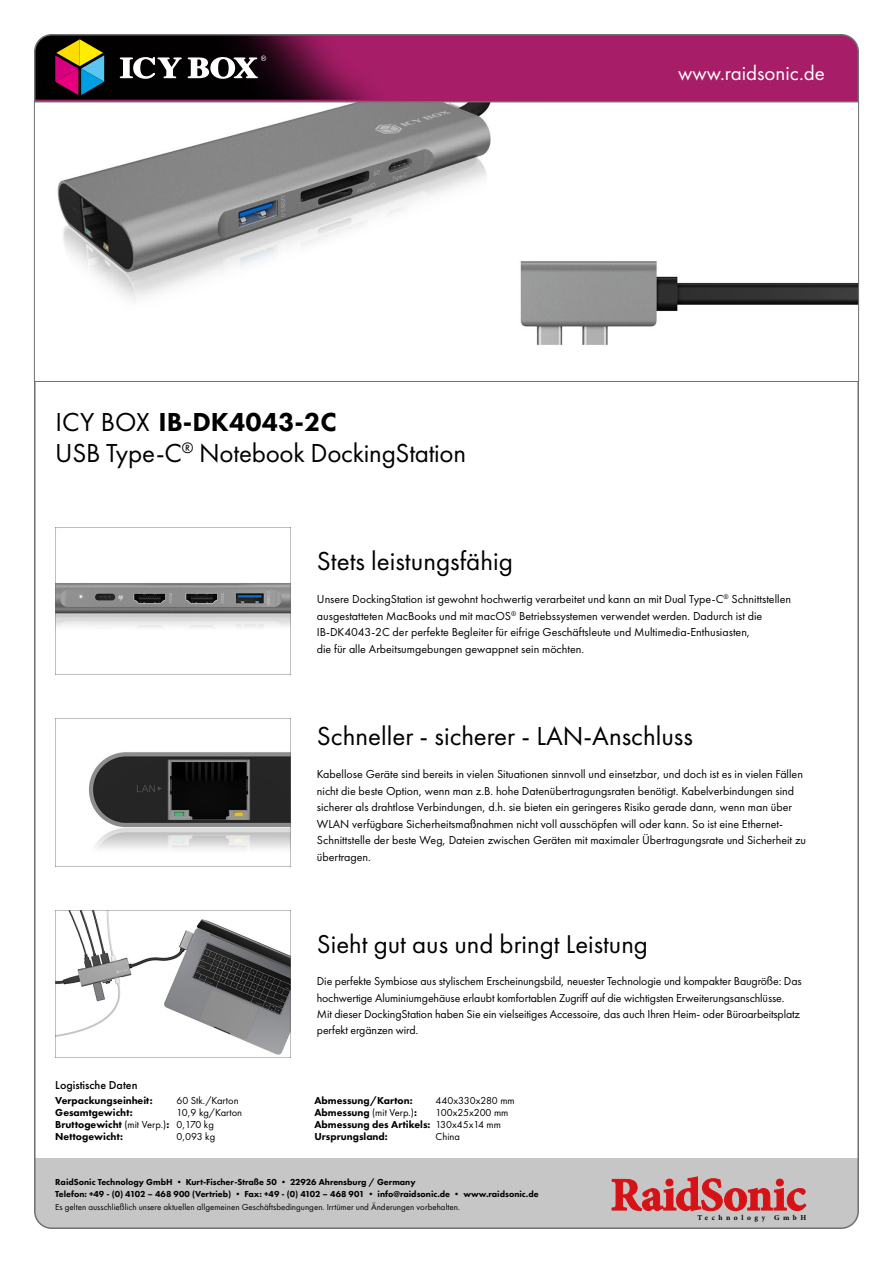
<style>
.page{position:relative;width:893px;height:1263px;background:#fff}
.page>*{position:absolute;margin:0;border:0;box-sizing:border-box;transform-origin:0 0}
.t1{font:27px "Futura PT";color:#000}
.t2{font:800 27px "Futura PT";color:#000}
.t3{font:26.7px "Futura PT";color:#000}
.t4{font:21px "Futura PT";color:#fff}
.t5{font:12px/16.5px "Futura PT";color:#000}
.t6{font:500 12px "Futura PT";color:#000}
.t7{font:11.85px/16.4px "Futura PT";letter-spacing:-.01em;color:#000}
.t8{font:800 10.5px/12px "Futura PT";color:#000}
.t9{font:10.5px/12px "Futura PT";color:#000}
.t10{font:800 9px/12px "Futura PT";color:#000}
.t11{font:9px "Futura PT";color:#000}
.t12{font:700 7.5px "Minion Pro";letter-spacing:.47em;color:#000}
.s1{font-weight:400}
</style>
<div class="page">
<div style="left:35px;top:1159px;width:823px;height:69px;background:#c6c6c6"></div>
<svg style="left:612px;top:1176px;width:194px;height:35px"></svg>
<svg style="left:37px;top:37px;width:819px;height:64px;background:#801650"></svg>
<svg style="left:120px;top:56px;width:146px;height:23px"></svg>
<svg style="left:55px;top:39px;width:49px;height:56px;background:#755b4f"></svg>
<svg style="left:34px;top:101px;width:825px;height:281px"></svg>
<img style="left:55px;top:528px;width:236px;height:147px">
<img style="left:55px;top:719px;width:236px;height:147px">
<img style="left:55px;top:910px;width:236px;height:147px">
<h1 class="t2" style="left:55px;top:405px;width:283px"><span class="s1">ICY BOX</span> IB-DK4043-2C</h1>
<h1 class="t1" style="left:55px;top:436px;width:412px">USB Type-C<sup>®</sup> Notebook DockingStation</h1>
<h3 class="t4" style="left:678px;top:60px;width:148px">www.raidsonic.de</h3>
<h1 class="t1" style="left:317px;top:545px;width:197px">Stets leistungsfähig</h1>
<p class="t5" style="left:317px;top:591px;width:476px">Unsere DockingStation ist gewohnt hochwertig verarbeitet und kann an mit Dual Type-C<sup>®</sup> Schnittstellen ausgestatteten MacBooks und mit macOS<sup>®</sup> Betriebssystemen verwendet werden. Dadurch ist die IB-DK4043-2C der perfekte Begleiter für eifrige Geschäftsleute und Multimedia-Enthusiasten,<br>die für alle Arbeitsumgebungen gewappnet sein möchten.</p>
<h1 class="t1" style="left:317px;top:720px;width:377px">Schneller - sicherer - LAN-Anschluss</h1>
<p class="t5" style="left:317px;top:766px;width:491px">Kabellose Geräte sind bereits in vielen Situationen sinnvoll und einsetzbar, und doch ist es in vielen Fällen nicht die beste Option, wenn man z.B. hohe Datenübertragungsraten benötigt. Kabelverbindungen sind sicherer als drahtlose Verbindungen, d.h. sie bieten ein geringeres Risiko gerade dann, wenn man über WLAN verfügbare Sicherheitsmaßnahmen nicht voll ausschöpfen will oder kann. So ist eine Ethernet-Schnittstelle der beste Weg, Dateien zwischen Geräten mit maximaler Übertragungsrate und Sicherheit zu übertragen.</p>
<h2 class="t3" style="left:317px;top:928px;width:333px">Sieht gut aus und bringt Leistung</h2>
<p class="t7" style="left:317px;top:973px;width:486px">Die perfekte Symbiose aus stylischem Erscheinungsbild, neuester Technologie und kompakter Baugröße: Das hochwertige Aluminiumgehäuse erlaubt komfortablen Zugriff auf die wichtigsten Erweiterungsanschlüsse.<br>Mit dieser DockingStation haben Sie ein vielseitiges Accessoire, das auch Ihren Heim- oder Büroarbeitsplatz perfekt ergänzen wird.</p>
<p class="t6" style="left:55px;top:1078px;width:84px">Logistische Daten</p>
<p class="t8" style="left:55px;top:1094px;width:115px">Verpackungseinheit:<br>Gesamtgewicht:<br>Bruttogewicht <span class="s1">(mit Verp.)</span>:<br>Nettogewicht:</p>
<p class="t9" style="left:176px;top:1094px;width:67px">60 Stk./Karton<br>10,9 kg/Karton<br>0,170 kg<br>0,093 kg</p>
<p class="t9" style="left:436px;top:1094px;width:81px">440x330x280 mm<br>100x25x200 mm<br>130x45x14 mm<br>China</p>
<p class="t8" style="left:314px;top:1094px;width:118px">Abmessung/Karton:<br>Abmessung <span class="s1">(mit Verp.)</span>:<br>Abmessung des Artikels:<br>Ursprungsland:</p>
<p class="t10" style="left:55px;top:1175px;width:485px">RaidSonic Technology GmbH • Kurt-Fischer-Straße 50 • 22926 Ahrensburg / Germany<br>Telefon: +49 - (0) 4102 – 468 900 (Vertrieb) • Fax: +49 - (0) 4102 – 468 901 • info@raidsonic.de • www.raidsonic.de</p>
<p class="t11" style="left:55px;top:1202px;width:406px">Es gelten ausschließlich unsere aktuellen allgemeinen Geschäftsbedingungen. Irrtümer und Änderungen vorbehalten.</p>
<p class="t12" style="left:697px;top:1212px;width:110px">Technology GmbH</p>
</div>
